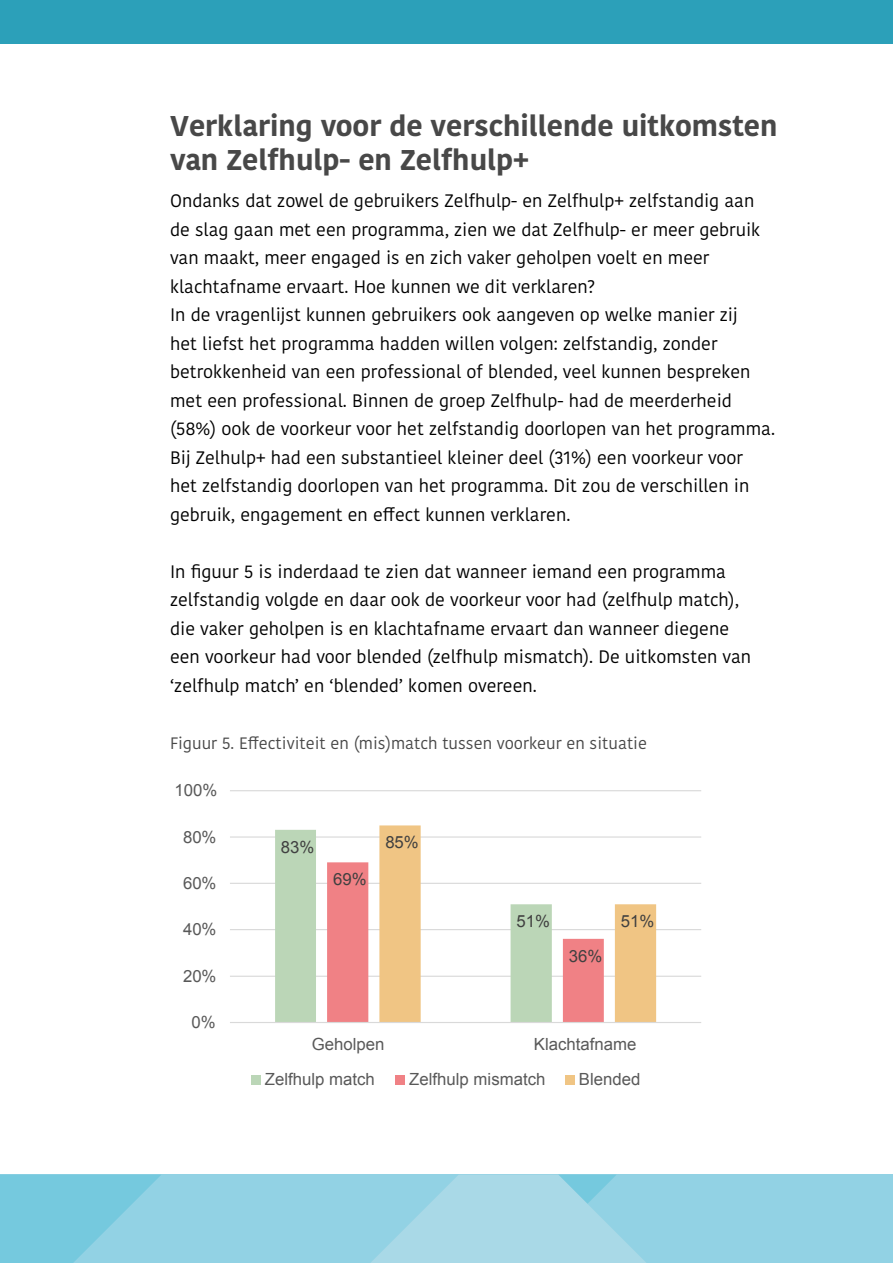
<style>
.page{position:relative;width:893px;height:1263px;background:#fff}
.page>*{position:absolute;margin:0;border:0;box-sizing:border-box;transform-origin:0 0}
.t1{font:700 28.5px/34.2px "Kohinoor Devanagari";color:#484848}
.t2{font:18px/28.5px "Kohinoor Devanagari";color:#000}
.t3{font:16.8px "Arial";color:#595959}
.t4{font:16.8px "Arial";color:#404040}
.t5{font:16.5px "Kohinoor Devanagari";color:#484848}
</style>
<div class="page">
<div style="left:0;top:0;width:893px;height:44px;background:#2ca0b9"></div>
<div style="left:0;top:1175px;width:893px;height:88px;background:#92d2e4"></div>
<svg style="left:0;top:1175px;width:161px;height:88px"></svg>
<svg style="left:371px;top:1175px;width:275px;height:88px"></svg>
<hr style="left:230px;top:976px;width:471px;height:1px;background:#d9d9d9">
<hr style="left:230px;top:929px;width:471px;height:1px;background:#d9d9d9">
<hr style="left:230px;top:883px;width:471px;height:1px;background:#d9d9d9">
<hr style="left:230px;top:836px;width:471px;height:2px;background:#d9d9d9">
<hr style="left:230px;top:790px;width:471px;height:1px;background:#d9d9d9">
<svg style="left:275px;top:830px;width:104px;height:192px;fill:#bbd6b7"></svg>
<svg style="left:327px;top:862px;width:52px;height:160px"></svg>
<svg style="left:379px;top:825px;width:277px;height:197px"></svg>
<hr style="left:230px;top:1022px;width:471px;height:1px;background:#d9d9d9">
<div style="left:251px;top:1075px;width:10px;height:10px;background:#bbd6b7"></div>
<div style="left:395px;top:1075px;width:10px;height:10px;background:#f08185"></div>
<div style="left:565px;top:1075px;width:10px;height:10px;background:#f0c584"></div>
<h1 class="t1" style="left:170px;top:109px;width:609px">Verklaring voor de verschillende uitkomsten van Zelfhulp- en Zelfhulp+</h1>
<p class="t2" style="left:170px;top:187px;width:606px">Ondanks dat zowel de gebruikers Zelfhulp- en Zelfhulp+ zelfstandig aan de slag gaan met een programma, zien we dat Zelfhulp- er meer gebruik van maakt, meer engaged is en zich vaker geholpen voelt en meer klachtafname ervaart. Hoe kunnen we dit verklaren?<br>In de vragenlijst kunnen gebruikers ook aangeven op welke manier zij<br>het liefst het programma hadden willen volgen: zelfstandig, zonder betrokkenheid van een professional of blended, veel kunnen bespreken met een professional. Binnen de groep Zelfhulp- had de meerderheid (58%) ook de voorkeur voor het zelfstandig doorlopen van het programma.<br>Bij Zelhulp+ had een substantieel kleiner deel (31%) een voorkeur voor<br>het zelfstandig doorlopen van het programma. Dit zou de verschillen in gebruik, engagement en effect kunnen verklaren.</p>
<p class="t2" style="left:170px;top:557px;width:583px">In figuur 5 is inderdaad te zien dat wanneer iemand een programma zelfstandig volgde en daar ook de voorkeur voor had (zelfhulp match), die vaker geholpen is en klachtafname ervaart dan wanneer diegene een voorkeur had voor blended (zelfhulp mismatch). De uitkomsten van ‘zelfhulp match’ en ‘blended’ komen overeen.</p>
<p class="t5" style="left:170px;top:734px;width:478px">Figuur 5. Effectiviteit en (mis)match tussen voorkeur en situatie</p>
<p class="t3" style="left:175px;top:779px;width:44px">100%</p>
<p class="t3" style="left:183px;top:826px;width:35px">80%</p>
<p class="t3" style="left:183px;top:872px;width:35px">60%</p>
<p class="t3" style="left:183px;top:918px;width:35px">40%</p>
<p class="t3" style="left:183px;top:965px;width:35px">20%</p>
<p class="t3" style="left:191px;top:1011px;width:26px">0%</p>
<p class="t4" style="left:281px;top:836px;width:35px">83%</p>
<p class="t4" style="left:333px;top:868px;width:35px">69%</p>
<p class="t4" style="left:385px;top:831px;width:35px">85%</p>
<p class="t4" style="left:516px;top:910px;width:35px">51%</p>
<p class="t4" style="left:569px;top:945px;width:35px">36%</p>
<p class="t4" style="left:621px;top:910px;width:35px">51%</p>
<p class="t3" style="left:312px;top:1033px;width:74px">Geholpen</p>
<p class="t3" style="left:534px;top:1033px;width:104px">Klachtafname</p>
<p class="t3" style="left:265px;top:1068px;width:111px">Zelfhulp match</p>
<p class="t3" style="left:409px;top:1068px;width:138px">Zelfhulp mismatch</p>
<p class="t3" style="left:579px;top:1068px;width:63px">Blended</p>
</div>
